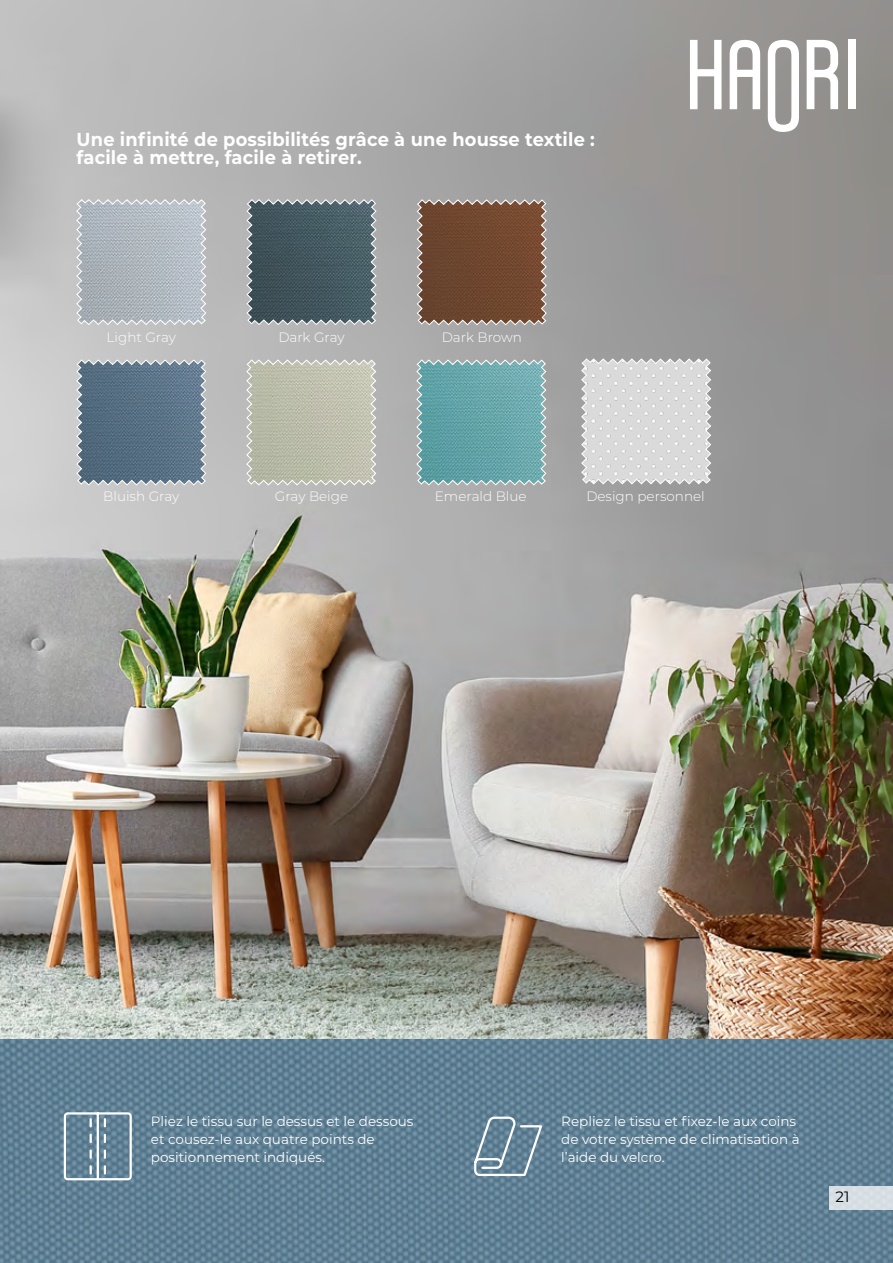
<style>
.page{position:relative;width:893px;height:1263px;background:#fff}
.page>*{position:absolute;margin:0;border:0;box-sizing:border-box;transform-origin:0 0}
.t1{font:700 18.75px/18px "Montserrat";letter-spacing:.01em;color:#fff;scale:.95 1}
.t2{font:15px "Montserrat";color:#000}
.t3{font:13.5px/18px "Montserrat";color:#fff}
.t4{font:300 13.5px "Montserrat";color:#fff}
</style>
<div class="page">
<img style="left:0;top:0;width:893px;height:1039px">
<svg style="left:0;top:1039px;width:893px;height:224px;background:#608094"></svg>
<svg style="left:690px;top:40px;width:31px;height:69px"></svg>
<svg style="left:730px;top:40px;width:30px;height:69px"></svg>
<svg style="left:768px;top:40px;width:31px;height:92px"></svg>
<svg style="left:807px;top:40px;width:31px;height:69px"></svg>
<div style="left:848px;top:40px;width:8px;height:69px;background:#fff"></div>
<svg style="left:76px;top:199px;width:130px;height:126px;background:#b4bbc1"></svg>
<svg style="left:76px;top:359px;width:130px;height:127px;background:#677c8d"></svg>
<svg style="left:246px;top:359px;width:130px;height:127px;background:#bfc0b0"></svg>
<svg style="left:417px;top:199px;width:130px;height:126px;background:#78543f"></svg>
<svg style="left:416px;top:359px;width:130px;height:127px;background:#70a9ad"></svg>
<svg style="left:246px;top:199px;width:131px;height:126px;background:#53656c"></svg>
<svg style="left:581px;top:358px;width:130px;height:127px;background:#d7d7d7"></svg>
<svg style="left:63px;top:1111px;width:70px;height:70px;background:#7c97a7"></svg>
<svg style="left:473px;top:1115px;width:71px;height:62px;background:#7893a4"></svg>
<div style="left:829px;top:1186px;width:64px;height:24px;background:#d6dee3"></div>
<h1 class="t1" style="left:77px;top:129px;width:547px">Une infinité de possibilités grâce à une housse textile : facile à mettre, facile à retirer.</h1>
<p class="t4" style="left:107px;top:328px;width:71px">Light Gray</p>
<p class="t4" style="left:442px;top:328px;width:82px">Dark Brown</p>
<p class="t4" style="left:278px;top:328px;width:68px">Dark Gray</p>
<p class="t4" style="left:103px;top:487px;width:77px">Bluish Gray</p>
<p class="t4" style="left:275px;top:487px;width:75px">Gray Beige</p>
<p class="t4" style="left:435px;top:487px;width:93px">Emerald Blue</p>
<p class="t4" style="left:586px;top:487px;width:120px">Design personnel</p>
<p class="t3" style="left:151px;top:1111px;width:264px">Pliez le tissu sur le dessus et le dessous et cousez-le aux quatre points de positionnement indiqués.</p>
<p class="t3" style="left:561px;top:1111px;width:240px">Repliez le tissu et fixez-le aux coins de votre système de climatisation à l’aide du velcro.</p>
<p class="t2" style="left:836px;top:1187px;width:15px">21</p>
</div>
